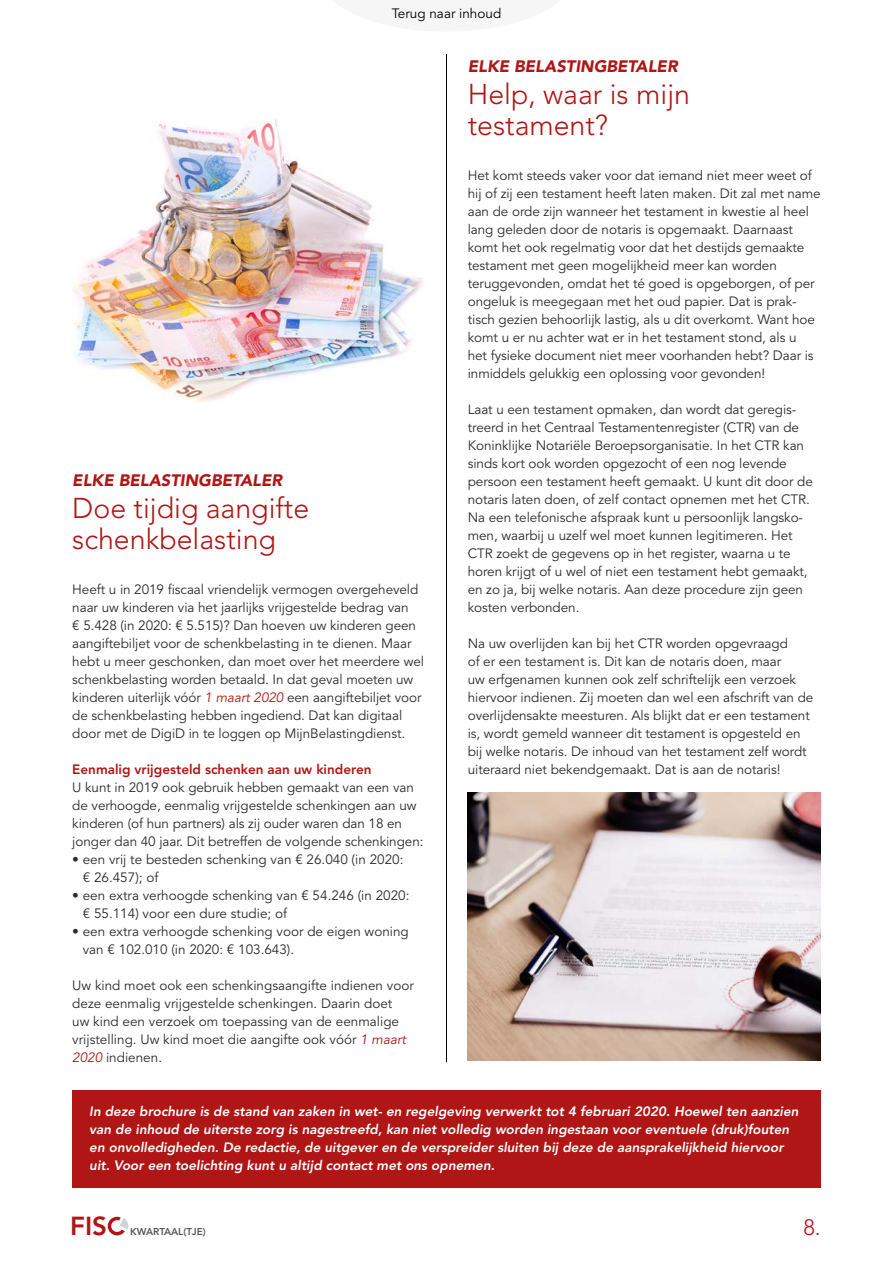
<style>
.page{position:relative;width:893px;height:1263px;background:#fff}
.page>*{position:absolute;margin:0;border:0;box-sizing:border-box;transform-origin:0 0}
.t1{font:300 28.5px/31.5px "Avenir LT";color:#af1615}
.t2{font:800 25.95px "Avenir LT";color:#af1615}
.t3{font:300 22.2px "Avenir LT";color:#af1615}
.t4{font:italic 900 16.5px "Avenir LT";color:#af1615}
.t5{font:13.5px/18px "Avenir LT";letter-spacing:-.005em;color:#2c2c2c}
.t6{font:italic 800 13.5px/18px "Avenir LT";color:#fff}
.t7{font:800 13.5px "Avenir LT";color:#af1615}
.t8{font:13.5px "Avenir LT";color:#000}
.t9{font:800 9.9px "Avenir LT";color:#575756}
.s1{font-style:italic;color:#af1615}
</style>
<div class="page">
<div style="left:108px;top:1217px;width:18px;height:18px;border:3px solid #af1615;border-radius:50%"></div>
<svg style="left:114px;top:1216px;width:14px;height:19px"></svg>
<div style="left:72px;top:1091px;width:749px;height:97px;background:#af1615"></div>
<hr style="left:446px;top:54px;width:1px;height:1008px;background:#000">
<img style="left:73px;top:119px;width:349px;height:283px">
<img style="left:468px;top:792px;width:353px;height:269px">
<p class="t8" style="left:392px;top:5px;width:111px">Terug naar inhoud</p>
<p class="t4" style="left:72px;top:470px;width:211px">ELKE BELASTINGBETALER</p>
<h1 class="t1" style="left:72px;top:492px;width:239px">Doe tijdig aangifte schenkbelasting</h1>
<p class="t5" style="left:72px;top:581px;width:353px">Heeft u in 2019 fiscaal vriendelijk vermogen overgeheveld naar uw kinderen via het jaarlijks vrijgestelde bedrag van<br>€ 5.428 (in 2020: € 5.515)? Dan hoeven uw kinderen geen aangiftebiljet voor de schenkbelasting in te dienen. Maar hebt u meer geschonken, dan moet over het meerdere wel schenkbelasting worden betaald. In dat geval moeten uw kinderen uiterlijk vóór <span class="s1">1 maart 2020</span> een aangiftebiljet voor de schenkbelasting hebben ingediend. Dat kan digitaal door met de DigiD in te loggen op MijnBelastingdienst.</p>
<p class="t7" style="left:72px;top:761px;width:301px">Eenmalig vrijgesteld schenken aan uw kinderen</p>
<p class="t5" style="left:72px;top:779px;width:353px">U kunt in 2019 ook gebruik hebben gemaakt van een van de verhoogde, eenmalig vrijgestelde schenkingen aan uw kinderen (of hun partners) als zij ouder waren dan 18 en jonger dan 40 jaar. Dit betreffen de volgende schenkingen:</p>
<p class="t5" style="left:83px;top:851px;width:322px;text-indent:-11px">• een vrij te besteden schenking van € 26.040 (in 2020: € 26.457); of</p>
<p class="t5" style="left:83px;top:887px;width:328px;text-indent:-11px">• een extra verhoogde schenking van € 54.246 (in 2020: € 55.114) voor een dure studie; of</p>
<p class="t5" style="left:83px;top:923px;width:328px;text-indent:-11px">• een extra verhoogde schenking voor de eigen woning van € 102.010 (in 2020: € 103.643).</p>
<p class="t5" style="left:72px;top:977px;width:343px">Uw kind moet ook een schenkingsaangifte indienen voor deze eenmalig vrijgestelde schenkingen. Daarin doet<br>uw kind een verzoek om toepassing van de eenmalige vrijstelling. Uw kind moet die aangifte ook vóór <span class="s1">1 maart 2020</span> indienen.</p>
<p class="t4" style="left:468px;top:56px;width:211px">ELKE BELASTINGBETALER</p>
<h1 class="t1" style="left:468px;top:78px;width:224px">Help, waar is mijn testament?</h1>
<p class="t5" style="left:468px;top:167px;width:354px">Het komt steeds vaker voor dat iemand niet meer weet of hij of zij een testament heeft laten maken. Dit zal met name aan de orde zijn wanneer het testament in kwestie al heel lang geleden door de notaris is opgemaakt. Daarnaast komt het ook regelmatig voor dat het destijds gemaakte testament met geen mogelijkheid meer kan worden teruggevonden, omdat het té goed is opgeborgen, of per ongeluk is meegegaan met het oud papier. Dat is prak&shy;tisch gezien behoorlijk lastig, als u dit overkomt. Want hoe komt u er nu achter wat er in het testament stond, als u<br>het fysieke document niet meer voorhanden hebt? Daar is inmiddels gelukkig een oplossing voor gevonden!</p>
<p class="t5" style="left:468px;top:401px;width:347px">Laat u een testament opmaken, dan wordt dat geregis&shy;treerd in het Centraal Testamentenregister (CTR) van de Koninklijke Notariële Beroepsorganisatie. In het CTR kan sinds kort ook worden opgezocht of een nog levende persoon een testament heeft gemaakt. U kunt dit door de notaris laten doen, of zelf contact opnemen met het CTR.<br>Na een telefonische afspraak kunt u persoonlijk langsko&shy;men, waarbij u uzelf wel moet kunnen legitimeren. Het CTR zoekt de gegevens op in het register, waarna u te horen krijgt of u wel of niet een testament hebt gemaakt, en zo ja, bij welke notaris. Aan deze procedure zijn geen kosten verbonden.</p>
<p class="t5" style="left:468px;top:635px;width:347px">Na uw overlijden kan bij het CTR worden opgevraagd<br>of er een testament is. Dit kan de notaris doen, maar<br>uw erfgenamen kunnen ook zelf schriftelijk een verzoek hiervoor indienen. Zij moeten dan wel een afschrift van de overlijdensakte meesturen. Als blijkt dat er een testament is, wordt gemeld wanneer dit testament is opgesteld en bij welke notaris. De inhoud van het testament zelf wordt uiteraard niet bekendgemaakt. Dat is aan de notaris!</p>
<p class="t6" style="left:89px;top:1102px;width:711px">In deze brochure is de stand van zaken in wet- en regelgeving verwerkt tot 4 februari 2020. Hoewel ten aanzien van de inhoud de uiterste zorg is nagestreefd, kan niet volledig worden ingestaan voor eventuele (druk)fouten en onvolledigheden. De redactie, de uitgever en de verspreider sluiten bij deze de aansprakelijkheid hiervoor uit. Voor een toelichting kunt u altijd contact met ons opnemen.</p>
<h2 class="t2" style="left:70px;top:1210px;width:38px">FIS</h2>
<p class="t9" style="left:130px;top:1226px;width:77px">KWARTAAL(TJE)</p>
<h3 class="t3" style="left:803px;top:1214px;width:19px">8.</h3>
</div>
